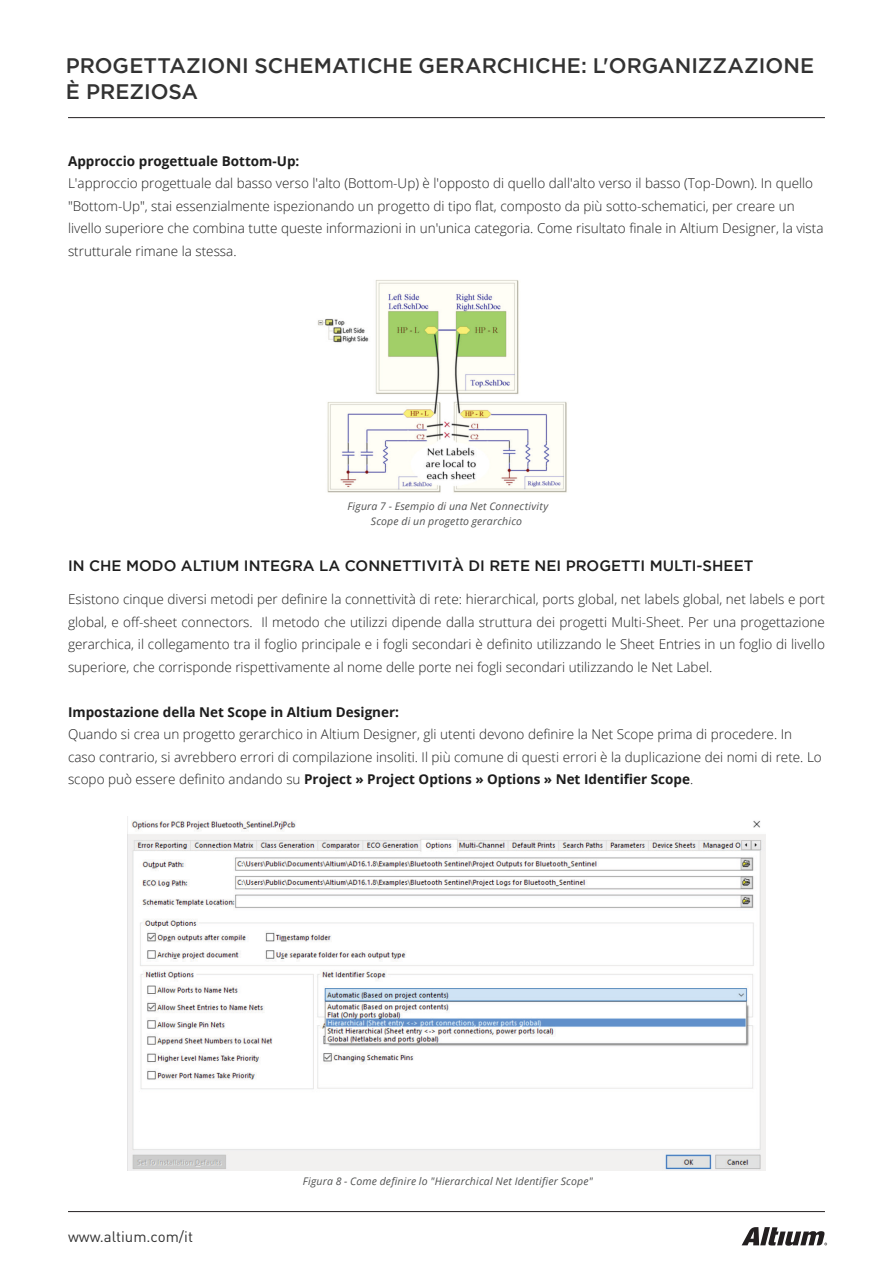
<style>
.page{position:relative;width:893px;height:1263px;background:#fff}
.page>*{position:absolute;margin:0;border:0;box-sizing:border-box;transform-origin:0 0}
.t1{font:500 21px/25.5px "Gotham";color:#323232}
.Caps_Title{font:500 15px "Gotham";color:#1d1d1d}
.t2{font:15px "DIN Pro";color:#323232}
.Basic_Content{font:300 13.5px/22.5px "Open Sans";color:#1d1d1d}
.Basic_Title{font:300 13.5px/22.5px "Open Sans";color:#1d1d1d}
.t3{font:italic 10.5px/15px "Open Sans";letter-spacing:.02em;color:#515252;text-align:center}
.s1{font-weight:700}
</style>
<div class="page">
<svg style="left:742px;top:1227px;width:85px;height:19px"></svg>
<hr style="left:68px;top:1211px;width:757px;height:1px;background:#231f20">
<hr style="left:68px;top:117px;width:757px;height:1px;background:#231f20">
<img style="left:317px;top:280px;width:250px;height:213px">
<img style="left:127px;top:817px;width:638px;height:353px">
<h1 class="t1" style="left:66px;top:52px;width:750px">PROGETTAZIONI SCHEMATICHE GERARCHICHE: L'ORGANIZZAZIONE<br>È PREZIOSA</h1>
<p class="Basic_Content" style="left:68px;top:149px;width:757px"><span class="s1">Approccio progettuale Bottom-Up:<br></span>L'approccio progettuale dal basso verso l'alto (Bottom-Up) è l'opposto di quello dall'alto verso il basso (Top-Down). In quello "Bottom-Up", stai essenzialmente ispezionando un progetto di tipo flat, composto da più sotto-schematici, per creare un livello superiore che combina tutte queste informazioni in un'unica categoria. Come risultato finale in Altium Designer, la vista strutturale rimane la stessa.</p>
<p class="t3" style="left:347px;top:499px;width:202px">Figura 7 - Esempio di una Net Connectivity<br>Scope di un progetto gerarchico</p>
<p class="Caps_Title" style="left:68px;top:557px;width:687px">IN CHE MODO ALTIUM INTEGRA LA CONNETTIVITÀ DI RETE NEI PROGETTI MULTI-SHEET</p>
<p class="Basic_Content" style="left:68px;top:588px;width:758px;text-align:justify">Esistono cinque diversi metodi per definire la connettività di rete: hierarchical, ports global, net labels global, net labels e port global, e off-sheet connectors. Il metodo che utilizzi dipende dalla struttura dei progetti Multi-Sheet. Per una progettazione gerarchica, il collegamento tra il foglio principale e i fogli secondari è definito utilizzando le Sheet Entries in un foglio di livello superiore, che corrisponde rispettivamente al nome delle porte nei fogli secondari utilizzando le Net Label.</p>
<p class="Basic_Title" style="left:68px;top:700px;width:755px"><span class="s1">Impostazione della Net Scope in Altium Designer:<br></span>Quando si crea un progetto gerarchico in Altium Designer, gli utenti devono definire la Net Scope prima di procedere. In caso contrario, si avrebbero errori di compilazione insoliti. Il più comune di questi errori è la duplicazione dei nomi di rete. Lo scopo può essere definito andando su <span class="s1">Project » Project Options » Options » Net Identifier Scope</span>.</p>
<p class="t2" style="left:68px;top:1226px;width:126px">www.altium.com/it</p>
<p class="t3" style="left:303px;top:1174px;width:291px">Figura 8 - Come definire lo "Hierarchical Net Identifier Scope"</p>
</div>
